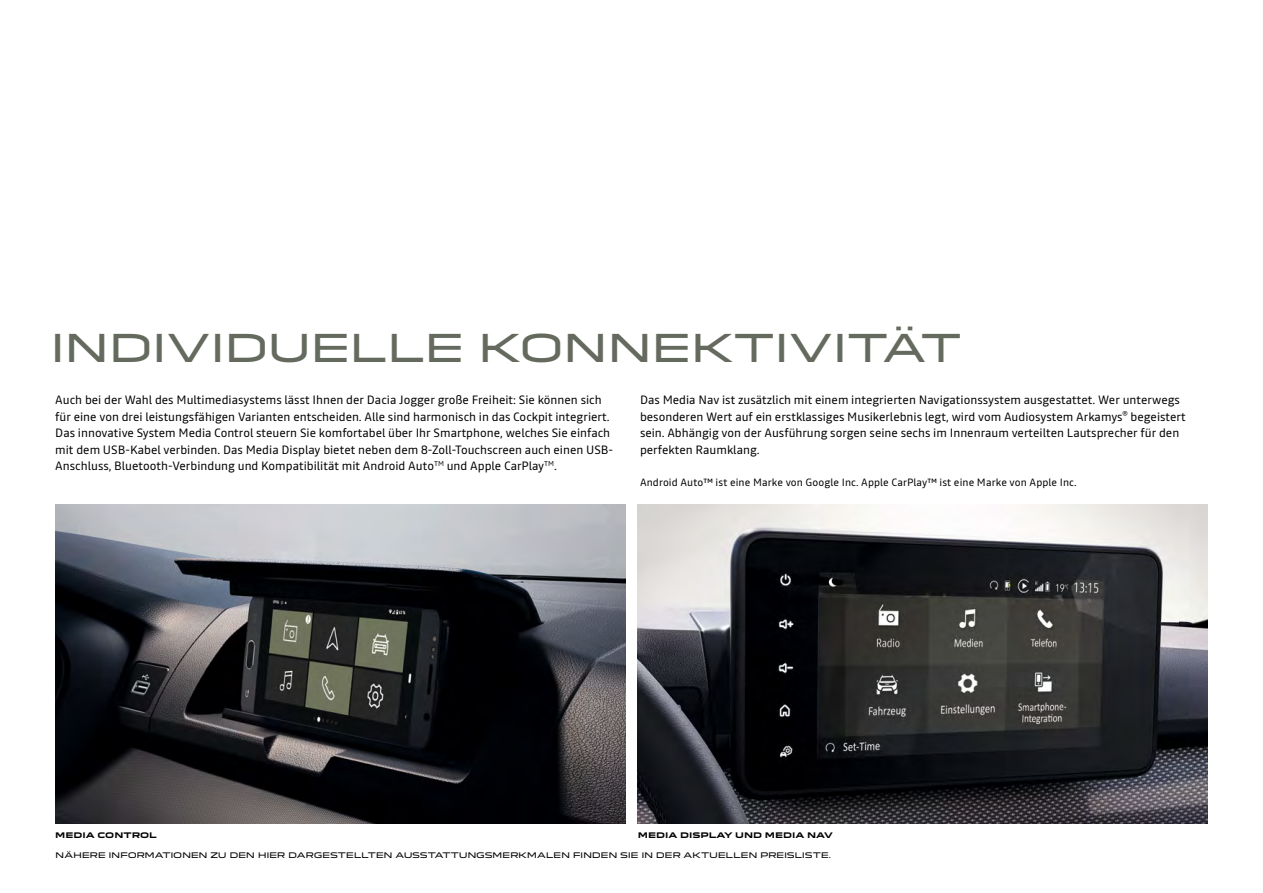
<style>
.page{position:relative;width:1263px;height:893px;background:#fff}
.page>*{position:absolute;margin:0;border:0;box-sizing:border-box;transform-origin:0 0}
.t1{font:37.5px "Dacia Block Extended";letter-spacing:-.05em;color:#656a5f}
.t2{font:12px/16.5px "Read";color:#000}
.t3{font:10.5px "Read";letter-spacing:.01em;color:#000}
.t4{font:7.5px "Dacia Block Extended";letter-spacing:-.035em;color:#000}
.t5{font:700 7.5px "Dacia Block Extended";color:#000}
</style>
<div class="page">
<img style="left:55px;top:505px;width:570px;height:319px">
<img style="left:638px;top:505px;width:570px;height:319px">
<h1 class="t1" style="left:50px;top:318px;width:913px">INDIVIDUELLE KONNEKTIVITÄT</h1>
<p class="t2" style="left:55px;top:392px;width:559px">Auch bei der Wahl des Multimediasystems lässt Ihnen der Dacia Jogger große Freiheit: Sie können sich für eine von drei leistungsfähigen Varianten entscheiden. Alle sind harmonisch in das Cockpit integriert.<br>Das innovative System Media Control steuern Sie komfortabel über Ihr Smartphone, welches Sie einfach mit dem USB-Kabel verbinden. Das Media Display bietet neben dem 8-Zoll-Touchscreen auch einen USB-Anschluss, Bluetooth-Verbindung und Kompatibilität mit Android Auto<sup>TM</sup> und Apple CarPlay<sup>TM</sup>.</p>
<p class="t2" style="left:640px;top:392px;width:547px">Das Media Nav ist zusätzlich mit einem integrierten Navigationssystem ausgestattet. Wer unterwegs besonderen Wert auf ein erstklassiges Musikerlebnis legt, wird vom Audiosystem Arkamys<sup>®</sup> begeistert sein. Abhängig von der Ausführung sorgen seine sechs im Innenraum verteilten Lautsprecher für den perfekten Raumklang.</p>
<p class="t3" style="left:640px;top:476px;width:438px">Android Auto™ ist eine Marke von Google Inc. Apple CarPlay™ ist eine Marke von Apple Inc.</p>
<p class="t5" style="left:55px;top:831px;width:103px">MEDIA CONTROL</p>
<p class="t5" style="left:638px;top:831px;width:196px">MEDIA DISPLAY UND MEDIA NAV</p>
<p class="t4" style="left:55px;top:849px;width:777px">NÄHERE INFORMATIONEN ZU DEN HIER DARGESTELLTEN AUSSTATTUNGSMERKMALEN FINDEN SIE IN DER AKTUELLEN PREISLISTE.</p>
</div>
